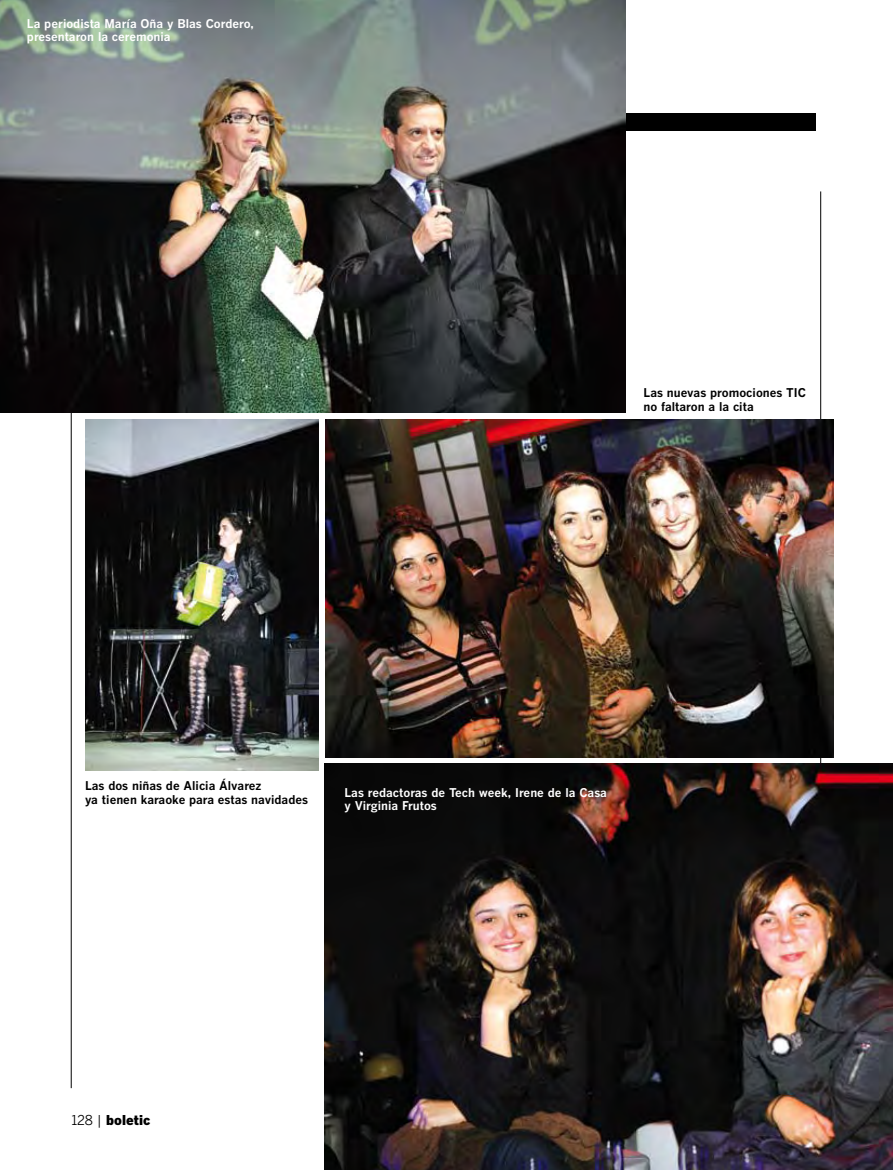
<style>
.page{position:relative;width:893px;height:1170px;background:#fff}
.page>*{position:absolute;margin:0;border:0;box-sizing:border-box;transform-origin:0 0}
.t1{font:900 13.5px "Benton Gothic";color:#000}
.t2{font:700 12px/13.5px "Benton Gothic";color:#fff}
.t3{font:700 12px/13.5px "Benton Gothic";color:#000}
.s1{font-weight:400}
</style>
<div class="page">
<hr style="left:71px;top:191px;width:1px;height:896px;background:#000">
<hr style="left:820px;top:191px;width:1px;height:896px;background:#000">
<div style="left:65px;top:113px;width:750px;height:18px;background:#000"></div>
<img style="left:0;top:0;width:625px;height:412px">
<img style="left:85px;top:419px;width:234px;height:351px">
<img style="left:325px;top:419px;width:508px;height:338px">
<img style="left:325px;top:763px;width:568px;height:406px">
<p class="t2" style="left:27px;top:16px;width:228px">La periodista María Oña y Blas Cordero, presentaron la ceremonia</p>
<p class="t3" style="left:643px;top:386px;width:164px">Las nuevas promociones TIC no faltaron a la cita</p>
<p class="t3" style="left:85px;top:778px;width:224px">Las dos niñas de Alicia Álvarez<br>ya tienen karaoke para estas navidades</p>
<p class="t2" style="left:344px;top:785px;width:264px">Las redactoras de Tech week, Irene de la Casa y Virginia Frutos</p>
<p class="t1" style="left:71px;top:1111px;width:80px"><span class="s1">128 |</span> boletic</p>
</div>
